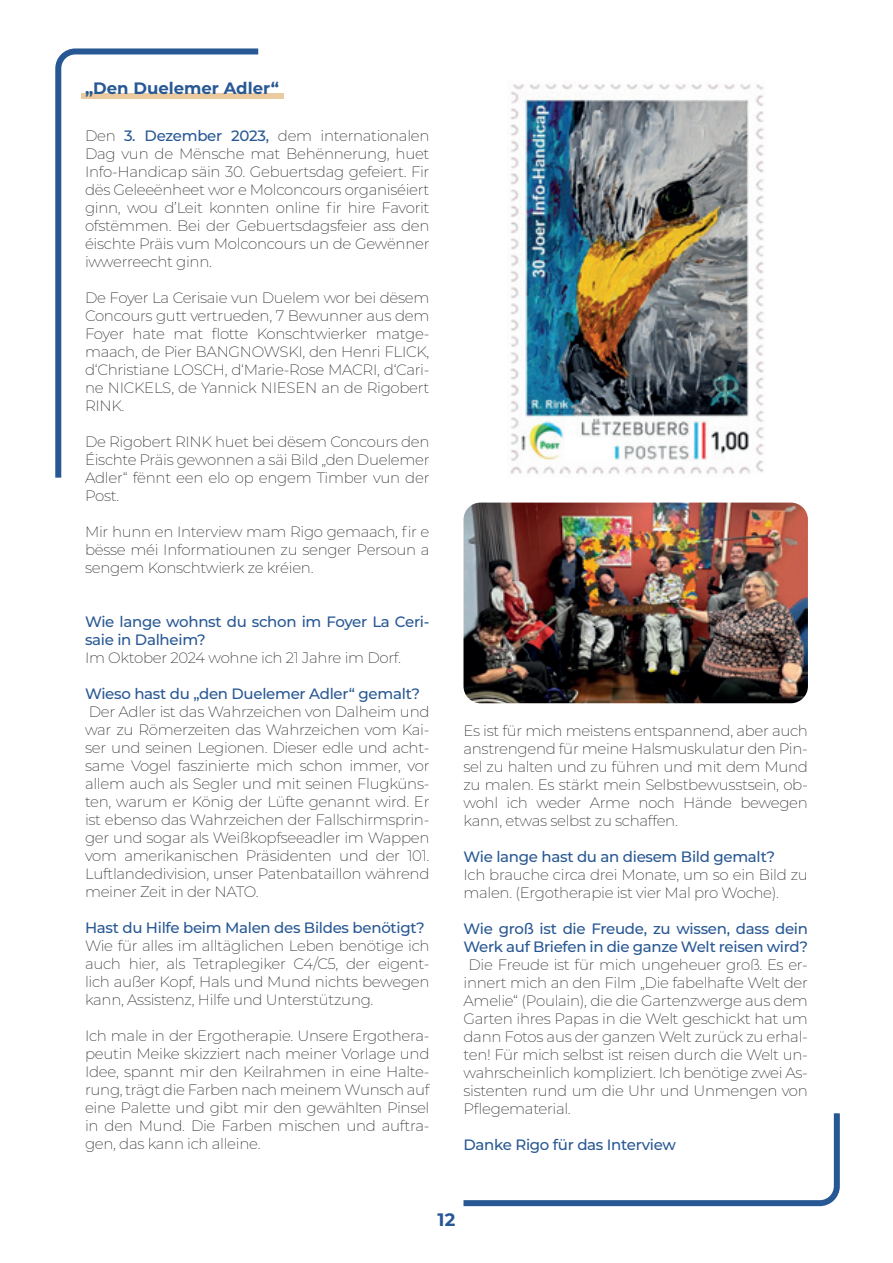
<style>
.page{position:relative;width:893px;height:1263px;background:#fff}
.page>*{position:absolute;margin:0;border:0;box-sizing:border-box;transform-origin:0 0}
.t1{font:700 18px "Montserrat";color:#285893}
.t2{font:700 16.5px "Montserrat";color:#285893}
.t3{font:200 15px/18px "Montserrat";letter-spacing:-.02em;color:#231f20;text-align:justify}
.t4{font:500 15px/18px "Montserrat";letter-spacing:-.02em;color:#285893}
.s1{font-weight:500;color:#285893}
</style>
<div class="page">
<img style="left:510px;top:84px;width:254px;height:391px">
<div style="left:81px;top:93px;width:202px;height:5px;background:#ebca9f"></div>
<svg style="left:55px;top:48px;width:209px;height:430px"></svg>
<svg style="left:463px;top:1113px;width:377px;height:94px"></svg>
<img style="left:463px;top:503px;width:345px;height:200px">
<p class="t2" style="left:85px;top:76px;width:195px">„Den Duelemer Adler“</p>
<p class="t3" style="left:85px;top:126px;width:346px">Den <span class="s1">3. Dezember 2023,</span> dem internationalen Dag vun de Mënsche mat Behënnerung, huet Info-Handicap säin 30. Gebuertsdag gefeiert. Fir dës Geleeënheet wor e Molconcours organiséiert ginn, wou d’Leit konnten online fir hire Favorit ofstëmmen. Bei der Gebuertsdagsfeier ass den éischte Präis vum Molconcours un de Gewënner iwwerreecht ginn.</p>
<p class="t3" style="left:85px;top:288px;width:346px">De Foyer La Cerisaie vun Duelem wor bei dësem Concours gutt vertrueden, 7 Bewunner aus dem Foyer hate mat flotte Konschtwierker matge&shy;maach, de Pier BANGNOWSKI, den Henri FLICK, d‘Christiane LOSCH, d‘Marie-Rose MACRI, d‘Cari&shy;ne NICKELS, de Yannick NIESEN an de Rigobert RINK.</p>
<p class="t3" style="left:85px;top:432px;width:346px">De Rigobert RINK huet bei dësem Concours den Éischte Präis gewonnen a säi Bild „den Duelemer Adler“ fënnt een elo op engem Timber vun der Post.</p>
<p class="t3" style="left:85px;top:522px;width:346px">Mir hunn en Interview mam Rigo gemaach, fir e bësse méi Informatiounen zu senger Persoun a sengem Konschtwierk ze kréien.</p>
<p class="t4" style="left:85px;top:612px;width:346px">Wie lange wohnst du schon im Foyer La Ceri&shy;saie in Dalheim?</p>
<p class="t3" style="left:85px;top:648px;width:318px">Im Oktober 2024 wohne ich 21 Jahre im Dorf.</p>
<p class="t4" style="left:85px;top:684px;width:336px">Wieso hast du „den Duelemer Adler“ gemalt?</p>
<p class="t3" style="left:85px;top:702px;width:346px">Der Adler ist das Wahrzeichen von Dalheim und war zu Römerzeiten das Wahrzeichen vom Kai&shy;ser und seinen Legionen. Dieser edle und acht&shy;same Vogel faszinierte mich schon immer, vor allem auch als Segler und mit seinen Flugküns&shy;ten, warum er König der Lüfte genannt wird. Er ist ebenso das Wahrzeichen der Fallschirmsprin&shy;ger und sogar als Weißkopfseeadler im Wappen vom amerikanischen Präsidenten und der 101.<br>Luftlandedivision, unser Patenbataillon während meiner Zeit in der NATO.</p>
<p class="t4" style="left:85px;top:918px;width:341px">Hast du Hilfe beim Malen des Bildes benötigt?</p>
<p class="t3" style="left:85px;top:936px;width:346px">Wie für alles im alltäglichen Leben benötige ich auch hier, als Tetraplegiker C4/C5, der eigent&shy;lich außer Kopf, Hals und Mund nichts bewegen kann, Assistenz, Hilfe und Unterstützung.</p>
<p class="t3" style="left:85px;top:1026px;width:346px">Ich male in der Ergotherapie. Unsere Ergothera&shy;peutin Meike skizziert nach meiner Vorlage und Idee, spannt mir den Keilrahmen in eine Halte&shy;rung, trägt die Farben nach meinem Wunsch auf eine Palette und gibt mir den gewählten Pinsel in den Mund. Die Farben mischen und auftra&shy;gen, das kann ich alleine.</p>
<p class="t3" style="left:463px;top:721px;width:346px">Es ist für mich meistens entspannend, aber auch anstrengend für meine Halsmuskulatur den Pin&shy;sel zu halten und zu führen und mit dem Mund zu malen. Es stärkt mein Selbstbewusstsein, ob&shy;wohl ich weder Arme noch Hände bewegen kann, etwas selbst zu schaffen.</p>
<p class="t4" style="left:463px;top:847px;width:313px">Wie lange hast du an diesem Bild gemalt?</p>
<p class="t3" style="left:463px;top:865px;width:346px">Ich brauche circa drei Monate, um so ein Bild zu malen. (Ergotherapie ist vier Mal pro Woche).</p>
<p class="t4" style="left:463px;top:919px;width:346px">Wie groß ist die Freude, zu wissen, dass dein<br>Werk auf Briefen in die ganze Welt reisen wird?</p>
<p class="t3" style="left:463px;top:955px;width:346px;text-indent:5px">Die Freude ist für mich ungeheuer groß. Es er&shy;innert mich an den Film „Die fabelhafte Welt der Amelie“ (Poulain), die die Gartenzwerge aus dem Garten ihres Papas in die Welt geschickt hat um dann Fotos aus der ganzen Welt zurück zu erhal&shy;ten! Für mich selbst ist reisen durch die Welt un&shy;wahrscheinlich kompliziert. Ich benötige zwei As&shy;sistenten rund um die Uhr und Unmengen von Pflegematerial.</p>
<p class="t4" style="left:463px;top:1135px;width:214px">Danke Rigo für das Interview</p>
<p class="t1" style="left:438px;top:1207px;width:19px">12</p>
</div>
